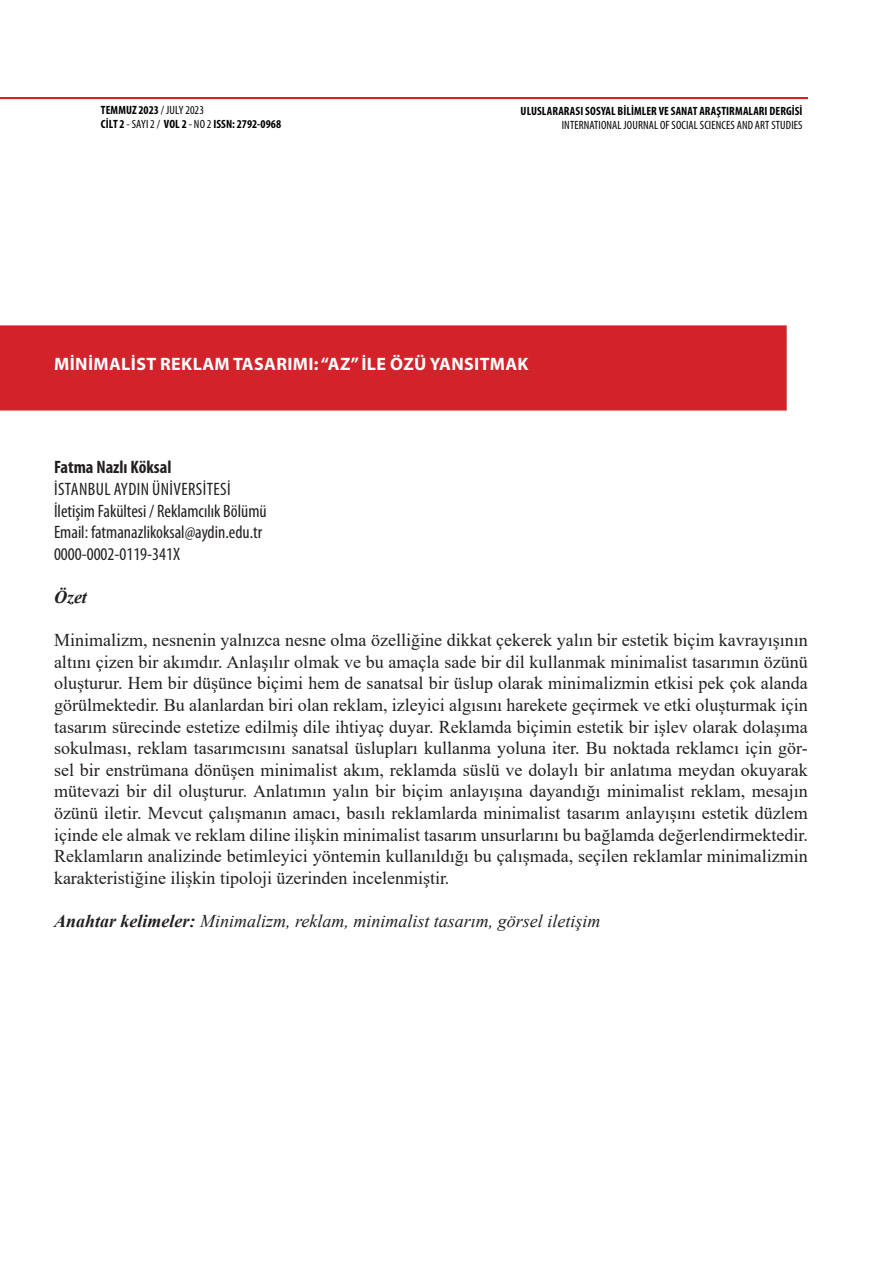
<style>
.page{position:relative;width:893px;height:1263px;background:#fff}
.page>*{position:absolute;margin:0;border:0;box-sizing:border-box;transform-origin:0 0}
.t1{font:18px/21.6px "Times New Roman";color:#231f20;text-align:justify}
.t2{font:condensed 18px "Myriad Pro";color:#231f20}
.t3{font:italic 18px "Times New Roman";color:#231f20}
.t4{font:700 18px "Myriad Pro";letter-spacing:.02em;color:#fff}
.t5{font:condensed 18px "Myriad Pro";letter-spacing:.02em;color:#231f20}
.t6{font:700 condensed 18px "Myriad Pro";color:#231f20}
.t7{font:italic 700 18px "Times New Roman";color:#231f20}
.t8{font:700 condensed 12px/14.4px "Myriad Pro";letter-spacing:.005em;color:#000}
.t9{font:condensed 12px "Myriad Pro";letter-spacing:.01em;color:#000}
.s1{font-weight:400}
.s2{font-weight:700}
</style>
<div class="page">
<div style="left:0;top:325px;width:787px;height:86px;background:#d2232a"></div>
<p class="t8" style="left:101px;top:102px;width:182px">TEMMUZ 2023 <span class="s1">/ JULY 2023<br></span>CİLT 2 <span class="s1">- SAYI 2 /</span> VOL 2 <span class="s1">- NO 2</span> ISSN: 2792-0968</p>
<p class="t8" style="left:521px;top:103px;width:283px">ULUSLARARASI SOSYAL BİLİMLER VE SANAT ARAŞTIRMALARI DERGİSİ</p>
<p class="t9" style="left:562px;top:118px;width:242px">INTERNATIONAL JOURNAL OF SOCIAL SCIENCES AND ART STUDIES</p>
<p class="t4" style="left:54px;top:352px;width:476px">MINIMALIST REKLAM TASARIMI: “AZ” ILE ÖZÜ YANSITMAK</p>
<p class="t6" style="left:54px;top:456px;width:119px">Fatma Nazlı Köksal</p>
<p class="t5" style="left:54px;top:478px;width:176px">İSTANBUL AYDIN ÜNIVERSITESI</p>
<p class="t2" style="left:54px;top:500px;width:214px">İletişim Fakültesi / Reklamcılık Bölümü</p>
<p class="t2" style="left:54px;top:521px;width:210px">Email: fatmanazlikoksal@aydin.edu.tr</p>
<p class="t2" style="left:54px;top:543px;width:128px">0000-0002-0119-341X</p>
<p class="t7" style="left:54px;top:584px;width:34px">Özet</p>
<p class="t1" style="left:54px;top:629px;width:755px">Minimalizm, nesnenin yalnızca nesne olma özelliğine dikkat çekerek yalın bir estetik biçim kavrayışının altını çizen bir akımdır. Anlaşılır olmak ve bu amaçla sade bir dil kullanmak minimalist tasarımın özünü oluşturur. Hem bir düşünce biçimi hem de sanatsal bir üslup olarak minimalizmin etkisi pek çok alanda görülmektedir. Bu alanlardan biri olan reklam, izleyici algısını harekete geçirmek ve etki oluşturmak için tasarım sürecinde estetize edilmiş dile ihtiyaç duyar. Reklamda biçimin estetik bir işlev olarak dolaşıma sokulması, reklam tasarımcısını sanatsal üslupları kullanma yoluna iter. Bu noktada reklamcı için gör&shy;sel bir enstrümana dönüşen minimalist akım, reklamda süslü ve dolaylı bir anlatıma meydan okuyarak mütevazi bir dil oluşturur. Anlatımın yalın bir biçim anlayışına dayandığı minimalist reklam, mesajın özünü iletir. Mevcut çalışmanın amacı, basılı reklamlarda minimalist tasarım anlayışını estetik düzlem içinde ele almak ve reklam diline ilişkin minimalist tasarım unsurlarını bu bağlamda değerlendirmektedir.<br>Reklamların analizinde betimleyici yöntemin kullanıldığı bu çalışmada, seçilen reklamlar minimalizmin karakteristiğine ilişkin tipoloji üzerinden incelenmiştir.</p>
<p class="t3" style="left:54px;top:909px;width:548px"><span class="s2">Anahtar kelimeler:</span> Minimalizm, reklam, minimalist tasarım, görsel iletişim</p>
</div>
